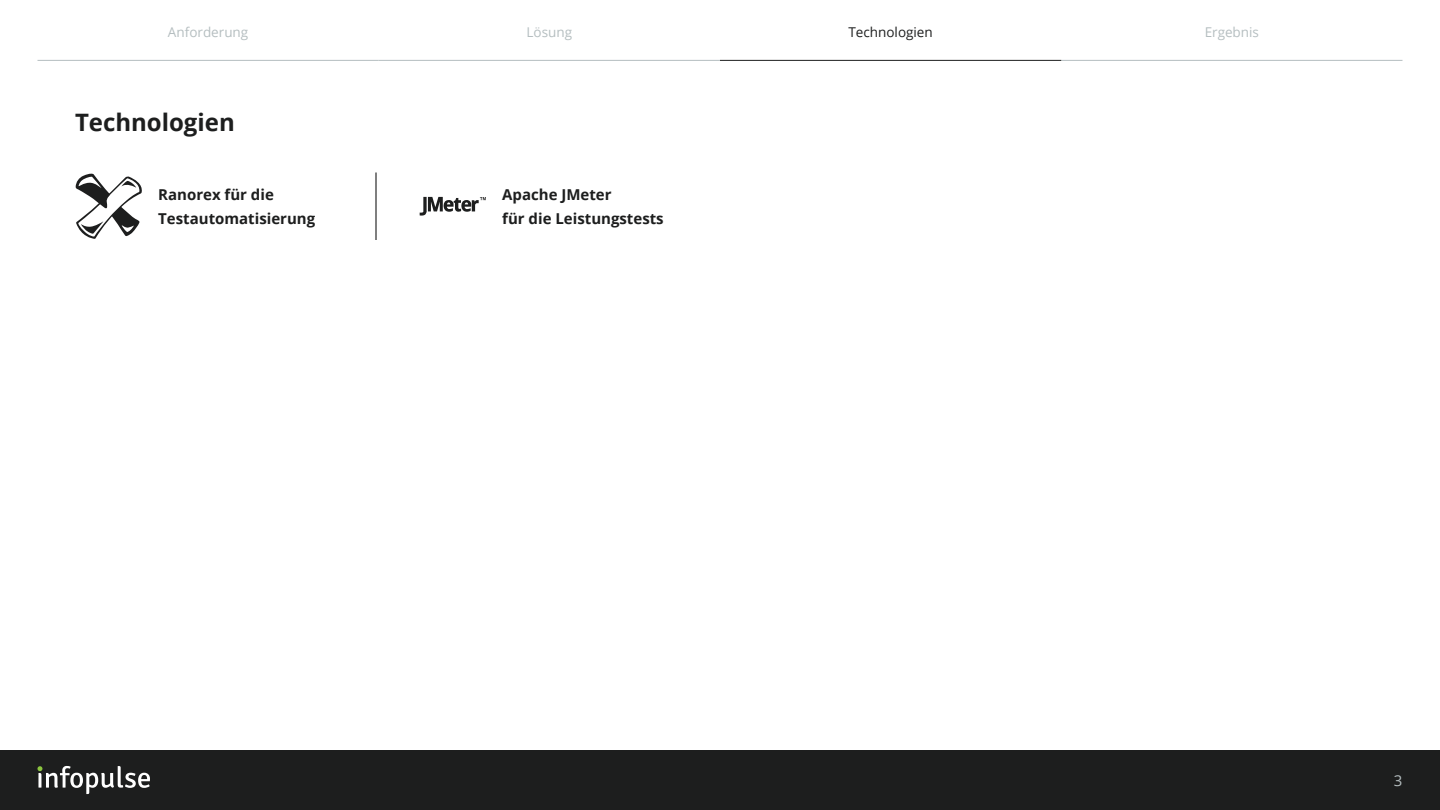
<style>
.page{position:relative;width:1440px;height:810px;background:#fff}
.page>*{position:absolute;margin:0;border:0;box-sizing:border-box;transform-origin:0 0}
.t1{font:700 24px "Open Sans";color:#1d1e1e}
.t2{font:700 15px/24.8px "Open Sans";color:#1d1e1e}
.t3{font:15px "Open Sans";color:#b5bec0}
.t4{font:13.5px "Open Sans";color:#b5bec0}
.t5{font:13.5px "Open Sans";color:#1d1e1e}
</style>
<div class="page">
<hr style="left:379px;top:60px;width:341px;height:1px;background:#b5bec0">
<hr style="left:1061px;top:60px;width:341px;height:1px;background:#b5bec0">
<div style="left:0;top:750px;width:1440px;height:60px;background:#1d1e1e"></div>
<svg style="left:37px;top:766px;width:113px;height:28px"></svg>
<hr style="left:720px;top:60px;width:341px;height:1px;background:#1d1e1e">
<hr style="left:38px;top:60px;width:341px;height:1px;background:#b5bec0">
<svg style="left:420px;top:197px;width:66px;height:19px"></svg>
<hr style="left:376px;top:172px;width:1px;height:68px;background:#000">
<svg style="left:76px;top:173px;width:66px;height:66px"></svg>
<p class="t4" style="left:168px;top:22px;width:82px">Anforderung</p>
<p class="t4" style="left:527px;top:22px;width:47px">Lösung</p>
<p class="t5" style="left:848px;top:22px;width:86px">Technologien</p>
<p class="t4" style="left:1205px;top:22px;width:56px">Ergebnis</p>
<h1 class="t1" style="left:75px;top:105px;width:161px">Technologien</h1>
<p class="t2" style="left:158px;top:181px;width:158px">Ranorex für die<br>Testautomatisierung</p>
<p class="t2" style="left:502px;top:181px;width:163px">Apache JMeter<br>für die Leistungstests</p>
<p class="t3" style="left:1394px;top:770px;width:10px">3</p>
</div>
